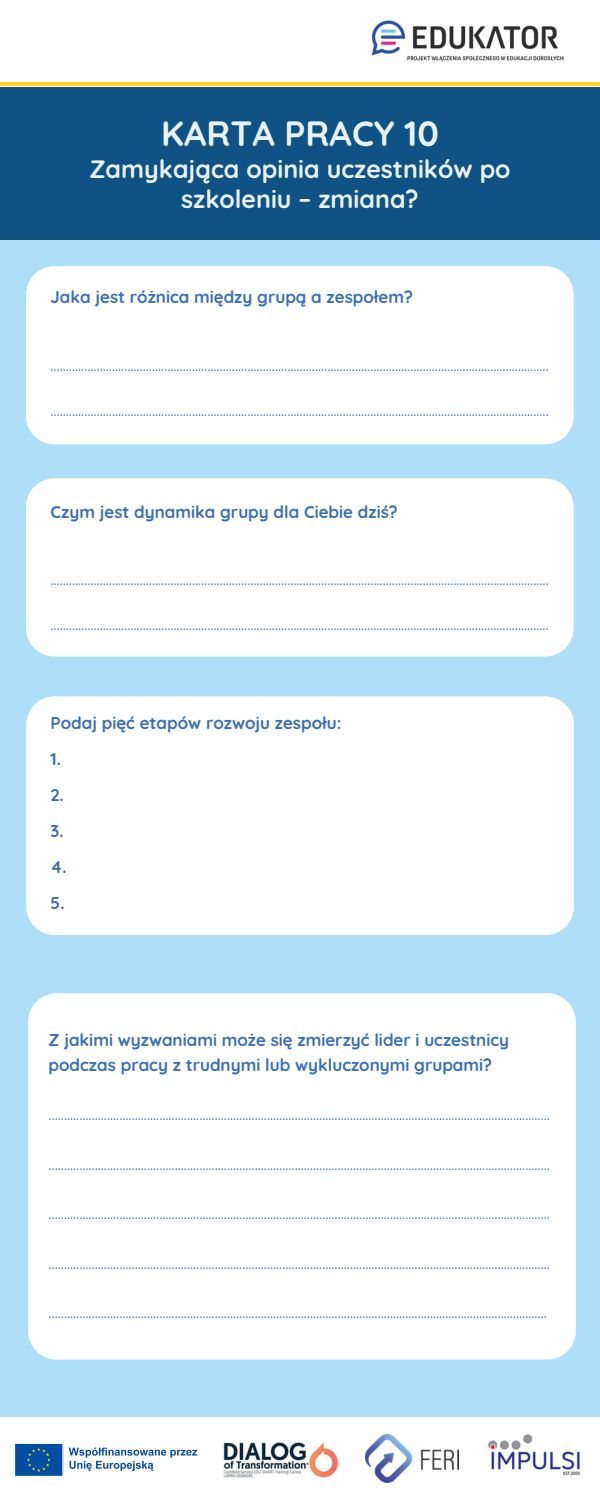
<style>
.page{position:relative;width:600px;height:1500px;background:#afdff8}
.page>*{position:absolute;margin:0;border:0;box-sizing:border-box;transform-origin:0 0}
.t1{font:700 35px "Quicksand";color:#eaf3fc}
.t2{font:700 25px/30px "Quicksand";color:#eaf3fc;text-align:center}
.t3{font:17px "Quicksand";color:#3a70b4}
.t4{font:700 17px/24.8px "Quicksand";color:#3a70b4}
</style>
<div class="page">
<div style="left:0;top:1418px;width:600px;height:82px;background:#fff"></div>
<div style="left:0;top:86px;width:600px;height:154px;background:#0f5286"></div>
<div style="left:0;top:0;width:600px;height:86px;background:#fff"></div>
<img style="left:371px;top:20px;width:193px;height:42px">
<img style="left:223px;top:1442px;width:116px;height:36px">
<img style="left:487px;top:1434px;width:94px;height:42px">
<img style="left:366px;top:1434px;width:93px;height:49px">
<hr style="left:0;top:83px;width:600px;height:3px;background:#ffd124">
<div style="left:26px;top:266px;width:548px;height:178px;background:#fff"></div>
<div style="left:26px;top:478px;width:548px;height:179px;background:#fff"></div>
<div style="left:26px;top:696px;width:548px;height:239px;background:#fff"></div>
<div style="left:28px;top:993px;width:548px;height:367px;background:#fff"></div>
<img style="left:15px;top:1443px;width:183px;height:34px">
<p class="t1" style="left:161px;top:111px;width:279px">KARTA PRACY 10</p>
<p class="t2" style="left:89px;top:153px;width:423px">Zamykająca opinia uczestników po szkoleniu – zmiana?</p>
<p class="t4" style="left:51px;top:284px;width:364px">Jaka jest różnica między grupą a zespołem?</p>
<p class="t3" style="left:51px;top:354px;width:500px">..................................................................................................................................................................</p>
<p class="t3" style="left:51px;top:399px;width:500px">..................................................................................................................................................................</p>
<p class="t4" style="left:51px;top:499px;width:349px">Czym jest dynamika grupy dla Ciebie dziś?</p>
<p class="t3" style="left:51px;top:568px;width:500px">..................................................................................................................................................................</p>
<p class="t3" style="left:51px;top:613px;width:500px">..................................................................................................................................................................</p>
<p class="t4" style="left:51px;top:711px;width:292px">Podaj pięć etapów rozwoju zespołu:</p>
<p class="t4" style="left:51px;top:747px;width:12px">1.</p>
<p class="t4" style="left:51px;top:783px;width:15px">2.</p>
<p class="t4" style="left:51px;top:819px;width:15px">3.</p>
<p class="t4" style="left:51px;top:855px;width:18px">4.</p>
<p class="t4" style="left:51px;top:891px;width:16px">5.</p>
<p class="t4" style="left:49px;top:1027px;width:462px">Z jakimi wyzwaniami może się zmierzyć lider i uczestnicy podczas pracy z trudnymi lub wykluczonymi grupami?</p>
<p class="t3" style="left:49px;top:1103px;width:503px">...................................................................................................................................................................</p>
<p class="t3" style="left:49px;top:1153px;width:503px">...................................................................................................................................................................</p>
<p class="t3" style="left:49px;top:1202px;width:503px">...................................................................................................................................................................</p>
<p class="t3" style="left:49px;top:1252px;width:503px">...................................................................................................................................................................</p>
<p class="t3" style="left:49px;top:1301px;width:500px">..................................................................................................................................................................</p>
</div>
